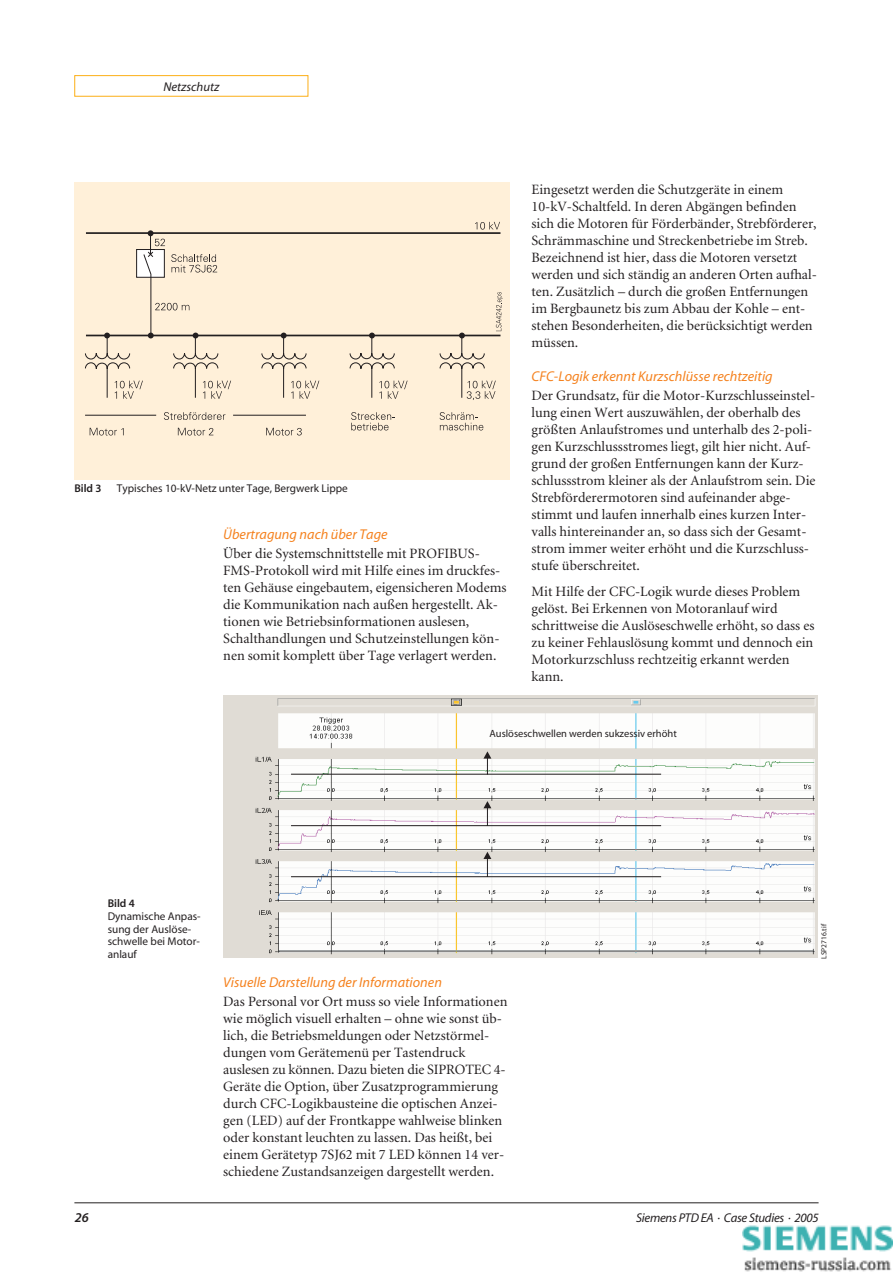
<style>
.page{position:relative;width:893px;height:1275px;background:#fff}
.page>*{position:absolute;margin:0;border:0;box-sizing:border-box;transform-origin:0 0}
.t1{font:14.25px/17px "Minion";color:#231f20}
.t2{font:14.25px "Myriad MM It 400 600";color:#f5821f}
.t3{font:13.5px "Myriad MM It 565 600";color:#231f20}
.t4{font:italic 12.75px "Myriad";letter-spacing:-.02em;color:#231f20}
.t5{font:12.75px "Myriad MM It 400 600";color:#231f20}
.t6{font:11.25px/12.8px "Myriad MM 400 600";color:#231f20}
.t7{font:11.25px "Myriad MM 565 600";color:#231f20}
.t8{font:10.5px "Myriad MM 400 600";color:#231f20}
.t9{font:7.5px "Myriad MM 400 600";color:#231f20}
</style>
<div class="page">
<hr style="left:74px;top:1202px;width:745px;height:1px;background:#231f20">
<div style="left:74px;top:75px;width:234px;height:22px;border:1px solid #fcaf17"></div>
<div style="left:74px;top:182px;width:436px;height:297px;background:#fff0d9"></div>
<hr style="left:86px;top:232px;width:414px;height:2px;background:#231f20">
<hr style="left:86px;top:334px;width:414px;height:2px;background:#231f20">
<svg style="left:475px;top:222px;width:25px;height:7px"></svg>
<svg style="left:164px;top:412px;width:61px;height:8px"></svg>
<hr style="left:85px;top:415px;width:71px;height:1px;background:#231f20">
<hr style="left:233px;top:415px;width:73px;height:1px;background:#231f20">
<svg style="left:90px;top:428px;width:34px;height:7px"></svg>
<svg style="left:178px;top:428px;width:35px;height:7px"></svg>
<svg style="left:266px;top:428px;width:36px;height:7px"></svg>
<svg style="left:351px;top:412px;width:44px;height:18px"></svg>
<svg style="left:440px;top:412px;width:43px;height:18px"></svg>
<svg style="left:85px;top:230px;width:323px;height:169px"></svg>
<svg style="left:439px;top:292px;width:64px;height:108px"></svg>
<img style="left:223px;top:695px;width:595px;height:262px">
<hr style="left:291px;top:825px;width:370px;height:1px;background:#231f20">
<svg style="left:483px;top:801px;width:8px;height:24px"></svg>
<hr style="left:291px;top:876px;width:370px;height:1px;background:#231f20">
<svg style="left:483px;top:851px;width:8px;height:25px"></svg>
<hr style="left:291px;top:773px;width:370px;height:1px;background:#231f20">
<svg style="left:483px;top:751px;width:8px;height:23px"></svg>
<img style="left:742px;top:1225px;width:150px;height:47px">
<p class="t5" style="left:163px;top:82px;width:58px">Netzschutz</p>
<p class="t7" style="left:74px;top:484px;width:29px">Bild 3</p>
<p class="t6" style="left:117px;top:483px;width:232px">Typisches 10-kV-Netz unter Tage, Bergwerk Lippe</p>
<p class="t2" style="left:223px;top:529px;width:166px">Übertragung nach über Tage</p>
<p class="t1" style="left:223px;top:546px;width:285px">Über die Systemschnittstelle mit PROFIBUS-FMS-Protokoll wird mit Hilfe eines im druckfes&shy;ten Gehäuse eingebautem, eigensicheren Modems die Kommunikation nach außen hergestellt. Ak&shy;tionen wie Betriebsinformationen auslesen, Schalthandlungen und Schutzeinstellungen kön&shy;nen somit komplett über Tage verlagert werden.</p>
<p class="t1" style="left:531px;top:182px;width:287px">Eingesetzt werden die Schutzgeräte in einem 10-kV-Schaltfeld. In deren Abgängen befinden sich die Motoren für Förderbänder, Strebförderer, Schrämmaschine und Streckenbetriebe im Streb.<br>Bezeichnend ist hier, dass die Motoren versetzt werden und sich ständig an anderen Orten aufhal&shy;ten. Zusätzlich – durch die großen Entfernungen im Bergbaunetz bis zum Abbau der Kohle – ent&shy;stehen Besonderheiten, die berücksichtigt werden müssen.</p>
<p class="t2" style="left:531px;top:370px;width:243px">CFC-Logik erkennt Kurzschlüsse rechtzeitig</p>
<p class="t1" style="left:531px;top:388px;width:285px">Der Grundsatz, für die Motor-Kurzschlusseinstel&shy;lung einen Wert auszuwählen, der oberhalb des größten Anlaufstromes und unterhalb des 2-poli&shy;gen Kurzschlussstromes liegt, gilt hier nicht. Auf&shy;grund der großen Entfernungen kann der Kurz&shy;schlussstrom kleiner als der Anlaufstrom sein. Die Strebförderermotoren sind aufeinander abge&shy;stimmt und laufen innerhalb eines kurzen Inter&shy;valls hintereinander an, so dass sich der Gesamt&shy;strom immer weiter erhöht und die Kurzschluss&shy;stufe überschreitet.</p>
<p class="t1" style="left:531px;top:583px;width:284px">Mit Hilfe der CFC-Logik wurde dieses Problem gelöst. Bei Erkennen von Motoranlauf wird schrittweise die Auslöseschwelle erhöht, so dass es zu keiner Fehlauslösung kommt und dennoch ein Motorkurzschluss rechtzeitig erkannt werden kann.</p>
<p class="t8" style="left:489px;top:729px;width:189px">Auslöseschwellen werden sukzessiv erhöht</p>
<p class="t7" style="left:108px;top:899px;width:29px">Bild 4</p>
<p class="t6" style="left:108px;top:910px;width:94px">Dynamische Anpas&shy;sung der Auslöse&shy;schwelle bei Motor&shy;anlauf</p>
<p class="t2" style="left:223px;top:976px;width:220px">Visuelle Darstellung der Informationen</p>
<p class="t1" style="left:223px;top:994px;width:286px">Das Personal vor Ort muss so viele Informationen wie möglich visuell erhalten – ohne wie sonst üb&shy;lich, die Betriebsmeldungen oder Netzstörmel&shy;dungen vom Gerätemenü per Tastendruck auslesen zu können. Dazu bieten die SIPROTEC 4- Geräte die Option, über Zusatzprogrammierung durch CFC-Logikbausteine die optischen Anzei&shy;gen (LED) auf der Frontkappe wahlweise blinken oder konstant leuchten zu lassen. Das heißt, bei einem Gerätetyp 7SJ62 mit 7 LED können 14 ver&shy;schiedene Zustandsanzeigen dargestellt werden.</p>
<p class="t9" style="left:821px;top:958px;width:36px;rotate:-90deg">LSP2716.tif</p>
<p class="t3" style="left:75px;top:1211px;width:16px">26</p>
<p class="t4" style="left:636px;top:1212px;width:184px">Siemens PTD EA · Case Studies · 2005</p>
</div>
